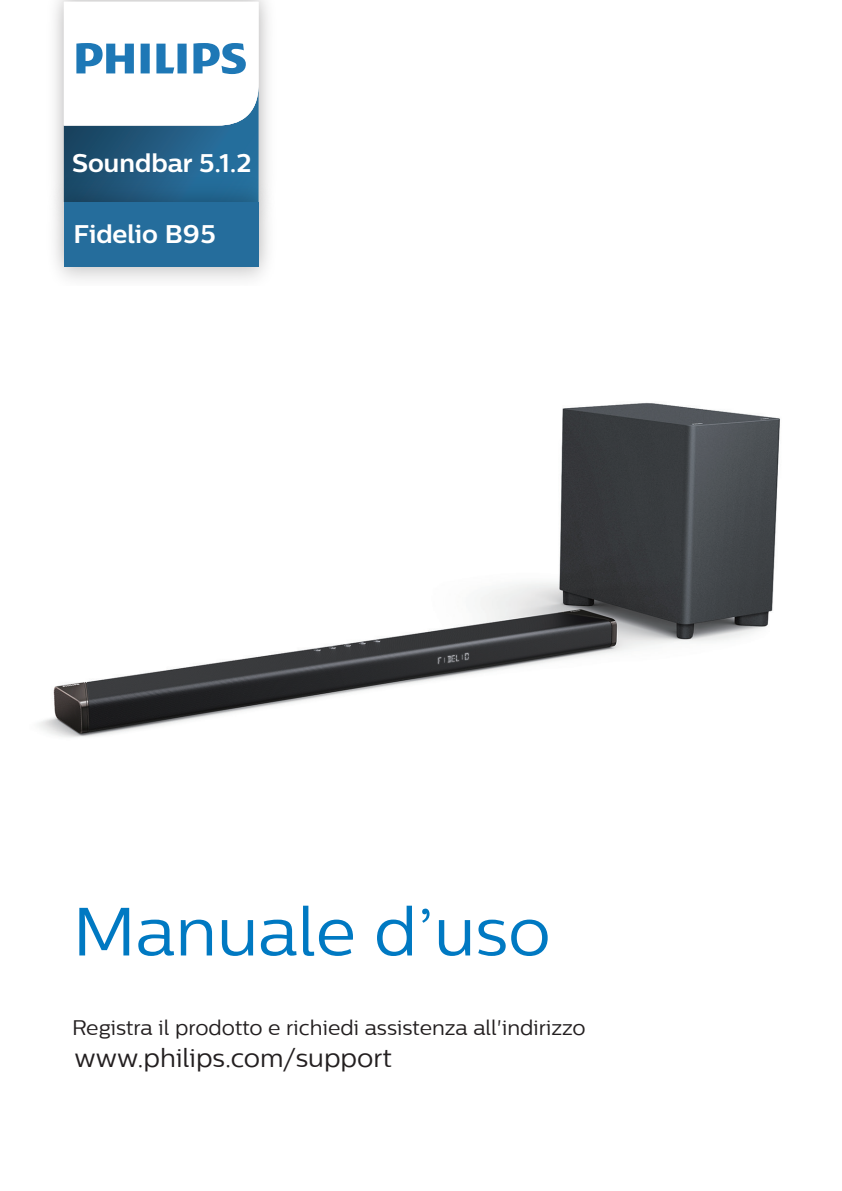
<style>
.page{position:relative;width:842px;height:1191px;background:#fff}
.page>*{position:absolute;margin:0;border:0;box-sizing:border-box;transform-origin:0 0}
.t1{font:68px "Centrale Sans";color:#0079c2}
.t2{font:26px "Centrale Sans";color:#231f20}
.t3{font:700 25.6px "Centrale Sans";color:#fff}
.t4{font:21px "Centrale Sans";color:#231f20}
</style>
<div class="page">
<img style="left:55px;top:0;width:213px;height:168px">
<img style="left:54px;top:168px;width:215px;height:112px">
<div style="left:64px;top:202px;width:195px;height:65px;background:#256d9c"></div>
<svg style="left:64px;top:2px;width:195px;height:200px"></svg>
<img style="left:39px;top:402px;width:742px;height:336px">
<p class="t3" style="left:72px;top:148px;width:181px">Soundbar 5.1.2</p>
<p class="t3" style="left:73px;top:219px;width:144px">Fidelio B95</p>
<h1 class="t1" style="left:73px;top:892px;width:480px">Manuale d’uso</h1>
<p class="t4" style="left:72px;top:1015px;width:515px">Registra il prodotto e richiedi assistenza all'indirizzo</p>
<p class="t2" style="left:74px;top:1043px;width:319px">www.philips.com/support</p>
</div>
